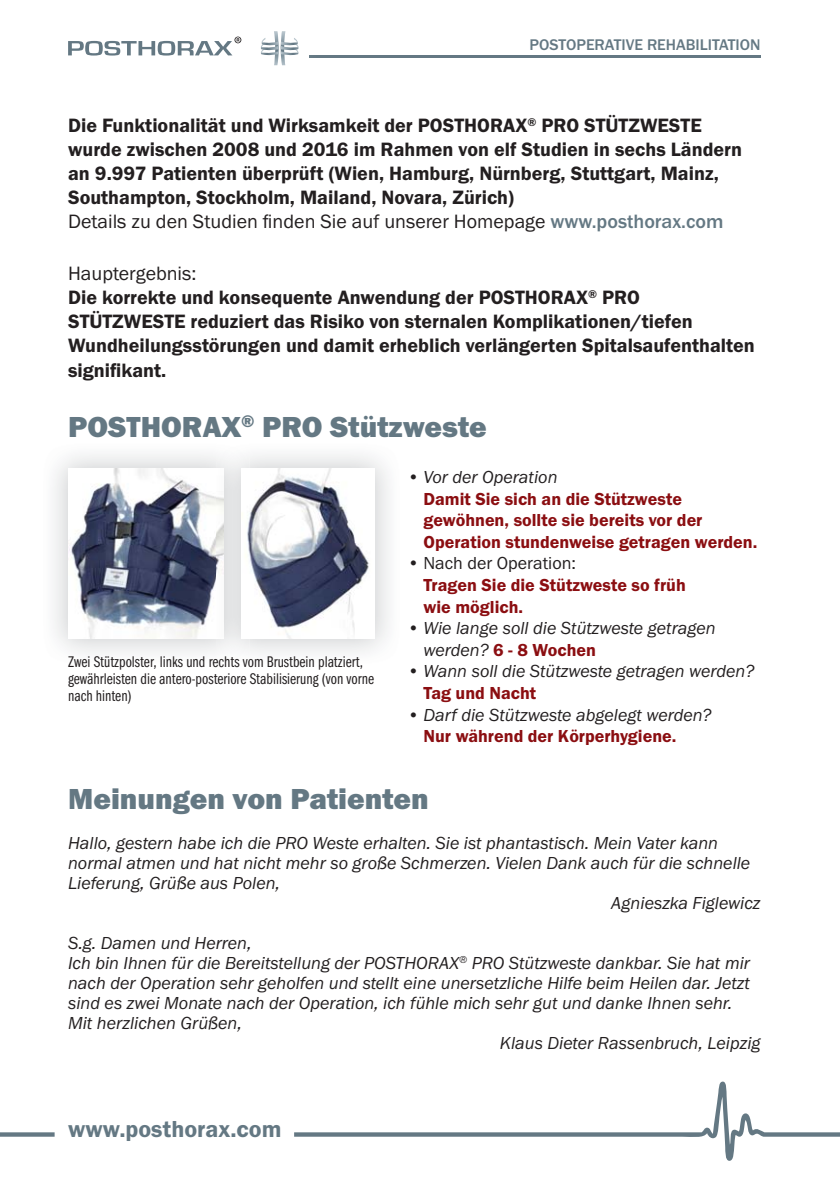
<style>
.page{position:relative;width:840px;height:1191px;background:#fff}
.page>*{position:absolute;margin:0;border:0;box-sizing:border-box;transform-origin:0 0}
.t1{font:30px "Franklin Got Itc TOT Hea";color:#647883}
.t2{font:24px "Franklin Got Itc TOT Dem";color:#647883}
.t3{font:20px/24px "Franklin Got Itc TOT Dem";color:#231f20}
.t4{font:20px "Franklin Got Itc TOT Boo";color:#231f20}
.t5{font:18px "Franklin Got Itc TOT Boo Ita";color:#231f20}
.t6{font:18px/21.6px "Franklin Got Itc TOT Dem";color:#8b0e11}
.t7{font:18px "Franklin Got Itc TOT Boo";color:#231f20}
.t8{font:16px/17px "Franklin Got Itc TOT Boo Com";color:#231f20}
.t9{font:500 16px "Franklin Got Itc TOT";color:#647883}
.s1{font-family:"Franklin Got Itc TOT";font-weight:500;color:#647883}
.s2{font-family:"Franklin Got Itc TOT Dem"}
.s3{font-family:"Franklin Got Itc TOT Boo Ita";color:#231f20}
</style>
<div class="page">
<svg style="left:0;top:1132px;width:55px;height:5px"></svg>
<svg style="left:294px;top:1081px;width:545px;height:80px"></svg>
<hr style="left:309px;top:56px;width:451px;height:2px;background:#647883">
<svg style="left:261px;top:31px;width:37px;height:34px"></svg>
<svg style="left:68px;top:37px;width:173px;height:19px"></svg>
<img style="left:68px;top:468px;width:148px;height:170px">
<img style="left:216px;top:449px;width:33px;height:209px">
<img style="left:241px;top:468px;width:130px;height:170px">
<p class="t9" style="left:529px;top:39px;width:232px">POSTOPERATIVE REHABILITATION</p>
<p class="t3" style="left:68px;top:115px;width:675px">Die Funktionalität und Wirksamkeit der POSTHORAX<sup>®</sup> PRO STÜTZWESTE wurde zwischen 2008 und 2016 im Rahmen von elf Studien in sechs Ländern an 9.997 Patienten überprüft (Wien, Hamburg, Nürnberg, Stuttgart, Mainz, Southampton, Stockholm, Mailand, Novara, Zürich)</p>
<p class="t4" style="left:68px;top:214px;width:656px">Details zu den Studien finden Sie auf unserer Homepage <span class="s1">www.posthorax.com</span></p>
<p class="t4" style="left:68px;top:266px;width:130px">Hauptergebnis:</p>
<p class="t3" style="left:68px;top:287px;width:688px">Die korrekte und konsequente Anwendung der POSTHORAX<sup>®</sup> PRO STÜTZWESTE reduziert das Risiko von sternalen Komplikationen/tiefen Wundheilungsstörungen und damit erheblich verlängerten Spitalsaufenthalten signifikant.</p>
<h1 class="t1" style="left:68px;top:415px;width:420px">POSTHORAX<sup>®</sup> PRO Stützweste</h1>
<p class="t8" style="left:68px;top:654px;width:307px">Zwei Stützpolster, links und rechts vom Brustbein platziert, gewährleisten die antero-posteriore Stabilisierung (von vorne nach hinten)</p>
<p class="t5" style="left:407px;top:470px;width:151px"><span class="s2">•</span> Vor der Operation</p>
<p class="t6" style="left:423px;top:489px;width:335px">Damit Sie sich an die Stützweste gewöhnen, sollte sie bereits vor der<br>Operation stundenweise getragen werden.</p>
<p class="t7" style="left:407px;top:556px;width:170px"><span class="s2">•</span> Nach der Operation:</p>
<p class="t6" style="left:423px;top:576px;width:264px">Tragen Sie die Stützweste so früh wie möglich.</p>
<p class="t5" style="left:407px;top:621px;width:309px"><span class="s2">•</span> Wie lange soll die Stützweste getragen</p>
<p class="t6" style="left:423px;top:640px;width:174px"><span class="s3">werden?</span> 6 - 8 Wochen</p>
<p class="t5" style="left:407px;top:664px;width:348px"><span class="s2">•</span> Wann soll die Stützweste getragen werden?</p>
<p class="t6" style="left:423px;top:684px;width:114px">Tag und Nacht</p>
<p class="t5" style="left:407px;top:707px;width:305px"><span class="s2">•</span> Darf die Stützweste abgelegt werden?</p>
<p class="t6" style="left:423px;top:727px;width:254px">Nur während der Körperhygiene.</p>
<h1 class="t1" style="left:68px;top:787px;width:362px">Meinungen von Patienten</h1>
<p class="t5" style="left:68px;top:836px;width:651px">Hallo, gestern habe ich die PRO Weste erhalten. Sie ist phantastisch. Mein Vater kann</p>
<p class="t5" style="left:68px;top:856px;width:683px">normal atmen und hat nicht mehr so große Schmerzen. Vielen Dank auch für die schnelle</p>
<p class="t5" style="left:68px;top:876px;width:213px">Lieferung, Grüße aus Polen,</p>
<p class="t5" style="left:611px;top:896px;width:151px">Agnieszka Figlewicz</p>
<p class="t5" style="left:68px;top:936px;width:185px">S.g. Damen und Herren,</p>
<p class="t5" style="left:68px;top:956px;width:683px">Ich bin Ihnen für die Bereitstellung der POSTHORAX<sup>®</sup> PRO Stützweste dankbar. Sie hat mir</p>
<p class="t5" style="left:68px;top:976px;width:683px">nach der Operation sehr geholfen und stellt eine unersetzliche Hilfe beim Heilen dar. Jetzt</p>
<p class="t5" style="left:68px;top:996px;width:665px">sind es zwei Monate nach der Operation, ich fühle mich sehr gut und danke Ihnen sehr.</p>
<p class="t5" style="left:68px;top:1016px;width:175px">Mit herzlichen Grüßen,</p>
<p class="t5" style="left:499px;top:1036px;width:262px">Klaus Dieter Rassenbruch, Leipzig</p>
<h2 class="t2" style="left:68px;top:1119px;width:215px">www.posthorax.com</h2>
</div>
